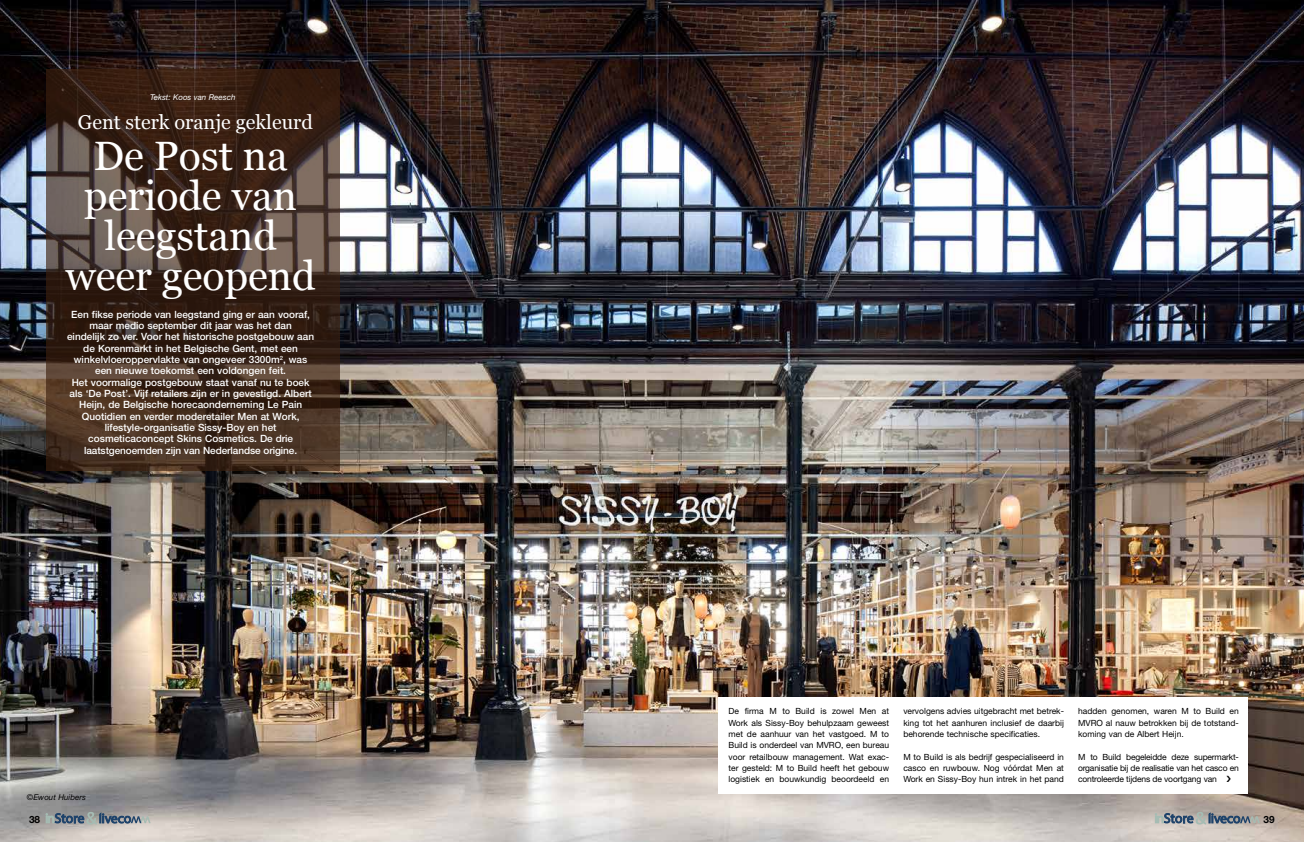
<style>
.page{position:relative;width:1304px;height:842px;background:#fff}
.page>*{position:absolute;margin:0;border:0;box-sizing:border-box;transform-origin:0 0}
.t1{font:41px/40px "Georgia";color:#fff;text-align:center}
.t2{font:20px "Georgia";color:#fff}
.t3{font:500 10px/11.3px "Helvetica Neue LT Std";color:#fff;text-align:center}
.t4{font:700 10px "Helvetica Neue LT Std";color:#000}
.t5{font:8.5px/11.3px "Helvetica Neue LT Std";color:#000;text-align:justify}
.t6{font:italic 8px "Helvetica Neue LT Std";color:#fff}
.t7{font:italic 8px "Helvetica Neue LT Std";color:#000}
</style>
<div class="page">
<img style="left:0;top:0;width:1304px;height:842px">
<svg style="left:1155px;top:812px;width:105px;height:12px"></svg>
<svg style="left:46px;top:69px;width:294px;height:402px;background:#432e22"></svg>
<svg style="left:46px;top:812px;width:105px;height:12px"></svg>
<div style="left:718px;top:697px;width:529px;height:97px;background:#fff"></div>
<p class="t6" style="left:150px;top:92px;width:87px">Tekst: Koos van Reesch</p>
<h2 class="t2" style="left:78px;top:108px;width:236px">Gent sterk oranje gekleurd</h2>
<h1 class="t1" style="left:65px;top:134px;width:252px">De Post na periode van leegstand weer geopend</h1>
<p class="t3" style="left:67px;top:308px;width:249px">Een fikse periode van leegstand ging er aan vooraf, maar medio september dit jaar was het dan<br>eindelijk zo ver. Voor het historische postgebouw aan de Korenmarkt in het Belgische Gent, met een winkelvloeroppervlakte van ongeveer 3300m<sup>2</sup>, was een nieuwe toekomst een voldongen feit.<br>Het voormalige postgebouw staat vanaf nu te boek als ‘De Post’. Vijf retailers zijn er in gevestigd. Albert Heijn, de Belgische horecaonderneming Le Pain Quotidien en verder moderetailer Men at Work, lifestyle-organisatie Sissy-Boy en het cosmeticaconcept Skins Cosmetics. De drie laatstgenoemden zijn van Nederlandse origine.</p>
<p class="t7" style="left:27px;top:792px;width:60px">©Ewout Huibers</p>
<p class="t5" style="left:729px;top:706px;width:162px">De firma M to Build is zowel Men at Work als Sissy-Boy behulpzaam geweest met de aanhuur van het vastgoed. M to Build is onderdeel van MVRO, een bureau voor retailbouw management. Wat exac&shy;ter gesteld: M to Build heeft het gebouw logistiek en bouwkundig beoordeeld en</p>
<p class="t5" style="left:903px;top:706px;width:162px">vervolgens advies uitgebracht met betrek&shy;king tot het aanhuren inclusief de daarbij behorende technische specificaties.</p>
<p class="t5" style="left:903px;top:751px;width:162px">M to Build is als bedrijf gespecialiseerd in casco en ruwbouw. Nog vóórdat Men at Work en Sissy-Boy hun intrek in het pand</p>
<p class="t5" style="left:1078px;top:706px;width:162px">hadden genomen, waren M to Build en MVRO al nauw betrokken bij de totstand&shy;koming van de Albert Heijn.</p>
<p class="t5" style="left:1078px;top:751px;width:162px">M to Build begeleidde deze supermarkt&shy;organisatie bij de realisatie van het casco en controleerde tijdens de voortgang van</p>
<p class="t4" style="left:29px;top:813px;width:13px">38</p>
<p class="t4" style="left:1263px;top:813px;width:13px">39</p>
</div>
